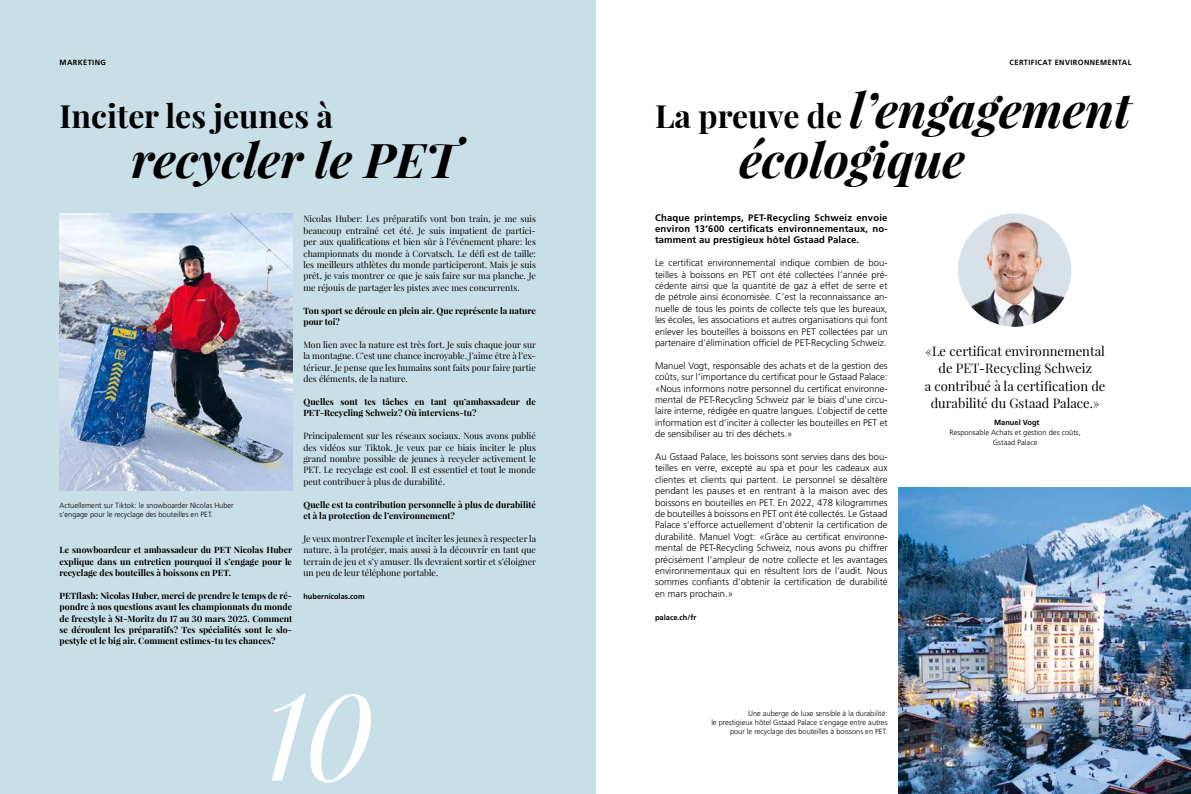
<style>
.page{position:relative;width:1191px;height:794px;background:#fff}
.page>*{position:absolute;margin:0;border:0;box-sizing:border-box;transform-origin:0 0}
.t1{font:italic 120px "Playfair Display";color:#fff}
.t2{font:italic 700 48px/50px "Playfair Display";color:#000}
.t3{font:700 32px "Playfair Display";color:#000}
.t4{font:13px/17px "Playfair Display";color:#000;text-align:center}
.t5{font:300 9.5px/11.4px "Frutiger LT Pro";color:#000;text-align:justify}
.t6{font:700 9.5px/11.4px "Frutiger LT Pro";letter-spacing:.01em;color:#000;text-align:justify}
.t7{font:8.8px/11.4px "Playfair Display";color:#000;text-align:justify}
.t8{font:700 8.8px/11.4px "Playfair Display";color:#000}
.t9{font:300 7.5px/9px "Frutiger LT Pro";color:#000;text-align:center}
.t10{font:700 7.5px "Frutiger LT Pro";letter-spacing:.05em;color:#000}
.t11{font:700 7.5px "Frutiger LT Pro";color:#000}
.t12{font:700 7.4px "Frutiger LT Pro";color:#000}
.s1{font-style:normal;font-size:32px}
</style>
<div class="page">
<div style="left:0;top:0;width:595px;height:794px;background:#c8dfe7"></div>
<img style="left:958px;top:213px;width:113px;height:114px;border-radius:57px">
<img style="left:899px;top:488px;width:292px;height:306px">
<img style="left:60px;top:213px;width:232px;height:278px">
<p class="t10" style="left:60px;top:58px;width:48px">MARKETING</p>
<p class="t10" style="left:1009px;top:58px;width:123px">CERTIFICAT ENVIRONNEMENTAL</p>
<h3 class="t3" style="left:60px;top:96px;width:275px">Inciter les jeunes à</h3>
<h2 class="t2" style="left:132px;top:134px;width:328px">recycler le PET</h2>
<p class="t9" style="left:60px;top:501px;width:176px;text-align:left">Actuellement sur Tiktok: le snowboarder Nicolas Huber s’engage pour le recyclage des bouteilles en PET.</p>
<p class="t8" style="left:60px;top:544px;width:234px;text-align:justify">Le snowboardeur et ambassadeur du PET Nicolas Huber explique dans un entretien pourquoi il s’engage pour le recyclage des bouteilles à boissons en PET.</p>
<p class="t8" style="left:60px;top:590px;width:234px;text-align:justify">PETflash: Nicolas Huber, merci de prendre le temps de ré&shy;pondre à nos questions avant les championnats du monde de freestyle à St-Moritz du 17 au 30 mars 2025. Comment se déroulent les préparatifs? Tes spécialités sont le slo&shy;pestyle et le big air. Comment estimes-tu tes chances?</p>
<p class="t7" style="left:303px;top:213px;width:234px">Nicolas Huber: Les préparatifs vont bon train, je me suis beaucoup entraîné cet été. Je suis impatient de partici&shy;per aux qualifications et bien sûr à l’événement phare: les championnats du monde à Corvatsch. Le défi est de taille: les meilleurs athlètes du monde participeront. Mais je suis prêt, je vais montrer ce que je sais faire sur ma planche. Je me réjouis de partager les pistes avec mes concurrents.</p>
<p class="t8" style="left:303px;top:305px;width:234px">Ton sport se déroule en plein air. Que représente la nature pour toi?</p>
<p class="t7" style="left:303px;top:339px;width:234px">Mon lien avec la nature est très fort. Je suis chaque jour sur la montagne. C’est une chance incroyable. J’aime être à l’ex&shy;térieur. Je pense que les humains sont faits pour faire partie des éléments, de la nature.</p>
<p class="t8" style="left:303px;top:396px;width:234px">Quelles sont tes tâches en tant qu’ambassadeur de<br>PET-Recycling Schweiz? Où interviens-tu?</p>
<p class="t7" style="left:303px;top:430px;width:234px">Principalement sur les réseaux sociaux. Nous avons publié des vidéos sur Tiktok. Je veux par ce biais inciter le plus grand nombre possible de jeunes à recycler activement le PET. Le recyclage est cool. Il est essentiel et tout le monde peut contribuer à plus de durabilité.</p>
<p class="t8" style="left:303px;top:498px;width:234px">Quelle est ta contribution personnelle à plus de durabilité et à la protection de l’environnement?</p>
<p class="t7" style="left:303px;top:533px;width:234px">Je veux montrer l’exemple et inciter les jeunes à respecter la nature, à la protéger, mais aussi à la découvrir en tant que terrain de jeu et s’y amuser. Ils devraient sortir et s’éloigner un peu de leur téléphone portable.</p>
<p class="t12" style="left:303px;top:592px;width:63px">hubernicolas.com</p>
<h1 class="t1" style="left:263px;top:655px;width:112px">10</h1>
<h2 class="t2" style="left:739px;top:83px;width:393px;text-indent:-84px"><span class="s1">La preuve de</span> l’engagement écologique</h2>
<p class="t6" style="left:655px;top:211px;width:234px">Chaque printemps, PET-Recycling Schweiz envoie environ 13’600 certificats environnementaux, no&shy;tamment au prestigieux hôtel Gstaad Palace.</p>
<p class="t5" style="left:655px;top:257px;width:234px">Le certificat environnemental indique combien de bou&shy;teilles à boissons en PET ont été collectées l’année pré&shy;cédente ainsi que la quantité de gaz à effet de serre et de pétrole ainsi économisée. C’est la reconnaissance an&shy;nuelle de tous les points de collecte tels que les bureaux, les écoles, les associations et autres organisations qui font enlever les bouteilles à boissons en PET collectées par un partenaire d’élimination officiel de PET-Recycling Schweiz.</p>
<p class="t5" style="left:655px;top:360px;width:234px">Manuel Vogt, responsable des achats et de la gestion des coûts, sur l’importance du certificat pour le Gstaad Palace: «Nous informons notre personnel du certificat environne&shy;mental de PET-Recycling Schweiz par le biais d’une circu&shy;laire interne, rédigée en quatre langues. L’objectif de cette information est d’inciter à collecter les bouteilles en PET et de sensibiliser au tri des déchets.»</p>
<p class="t5" style="left:655px;top:451px;width:234px">Au Gstaad Palace, les boissons sont servies dans des bou&shy;teilles en verre, excepté au spa et pour les cadeaux aux clientes et clients qui partent. Le personnel se désaltère pendant les pauses et en rentrant à la maison avec des boissons en bouteilles en PET. En 2022, 478 kilogrammes de bouteilles à boissons en PET ont été collectés. Le Gstaad Palace s’efforce actuellement d’obtenir la certification de durabilité. Manuel Vogt: «Grâce au certificat environne&shy;mental de PET-Recycling Schweiz, nous avons pu chiffrer précisément l’ampleur de notre collecte et les avantages environnementaux qui en résultent lors de l’audit. Nous sommes confiants d’obtenir la certification de durabilité en mars prochain.»</p>
<p class="t11" style="left:655px;top:612px;width:43px">palace.ch/fr</p>
<p class="t9" style="left:711px;top:709px;width:178px;text-align:right">Une auberge de luxe sensible à la durabilité:<br>le prestigieux hôtel Gstaad Palace s’engage entre autres pour le recyclage des bouteilles à boissons en PET.</p>
<h3 class="t4" style="left:924px;top:343px;width:182px">«Le certificat environnemental de PET-Recycling Schweiz<br>a contribué à la certification de durabilité du Gstaad Palace.»</h3>
<p class="t11" style="left:994px;top:417px;width:47px">Manuel Vogt</p>
<p class="t9" style="left:949px;top:427px;width:133px;line-height:10px">Responsable Achats et gestion des coûts,<br>Gstaad Palace</p>
</div>
